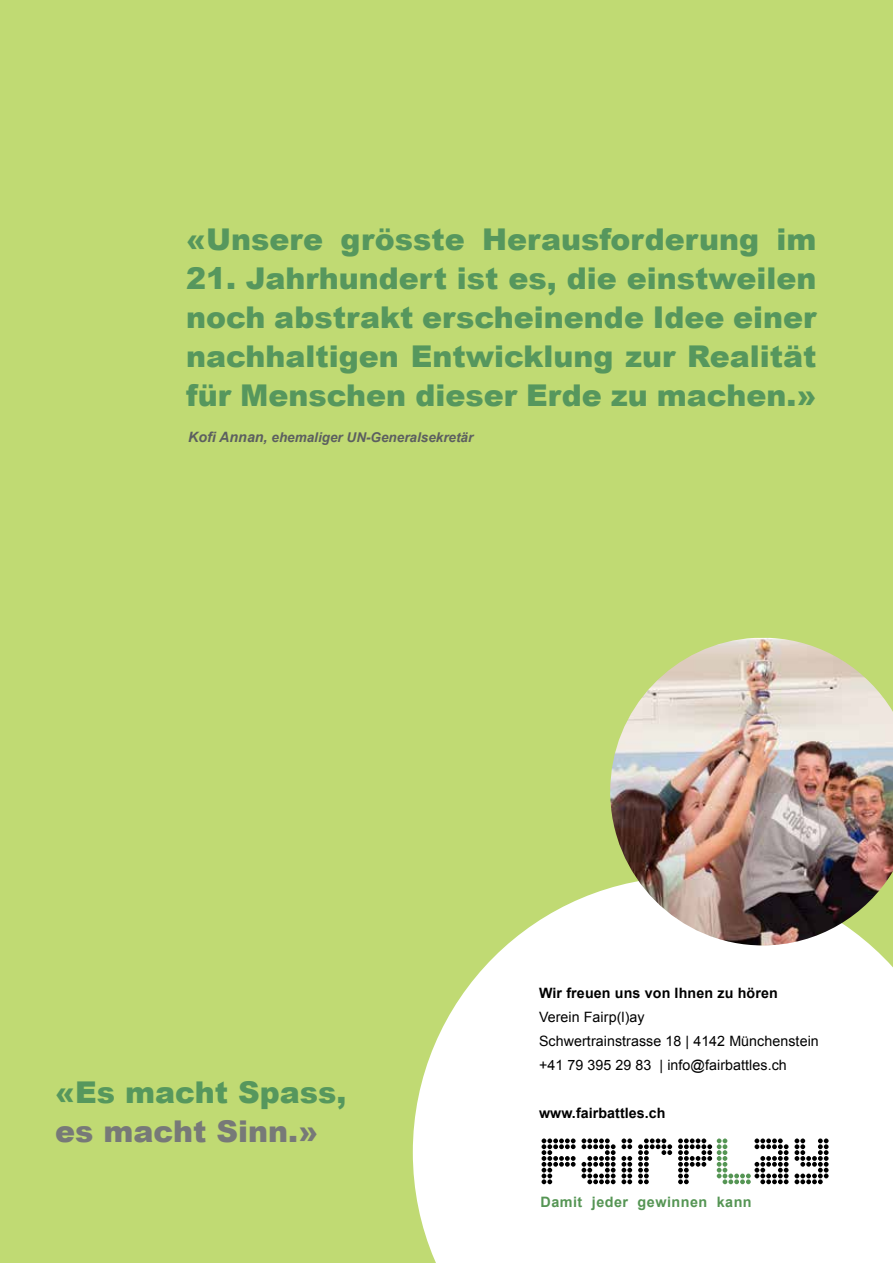
<style>
.page{position:relative;width:893px;height:1263px;background:#c0da73}
.page>*{position:absolute;margin:0;border:0;box-sizing:border-box;transform-origin:0 0}
.t1{font:900 30px/39px "Arial";color:#56975d;text-align:justify}
.t2{font:900 30px "Arial";color:#777978}
.t3{font:700 14.4px "Arial";letter-spacing:.035em;color:#559554}
.t4{font:14.25px/24px "Arial";letter-spacing:.005em;color:#000}
.t5{font:700 14.25px "Arial";letter-spacing:.01em;color:#000}
.t6{font:italic 700 13.5px "Arial";color:#5c5f60}
.s1{font-size:14.25px}
</style>
<div class="page">
<svg style="left:413px;top:888px;width:480px;height:375px;background:#f8fbf0"></svg>
<img style="left:610px;top:638px;width:283px;height:307px">
<svg style="left:542px;top:1138px;width:34px;height:46px;background:#a3a3a3"></svg>
<svg style="left:638px;top:1138px;width:34px;height:46px;background:#b9b9b9"></svg>
<svg style="left:582px;top:1138px;width:50px;height:46px;background:#979797"></svg>
<svg style="left:678px;top:1138px;width:151px;height:46px;background:#afb3af"></svg>
<p class="t1" style="left:186px;top:219px;width:632px">«Unsere grösste Herausforderung im</p>
<p class="t1" style="left:186px;top:258px;width:632px">21. Jahrhundert ist es, die einstweilen noch abstrakt erscheinende Idee einer nachhaltigen Entwicklung zur Realität für Menschen dieser Erde zu machen.»</p>
<p class="t6" style="left:188px;top:428px;width:287px"><span class="s1">Kofi Annan,</span> ehemaliger UN-Generalsekretär</p>
<p class="t1" style="left:55px;top:1072px;width:293px">«Es macht Spass,</p>
<p class="t2" style="left:55px;top:1110px;width:264px">es macht Sinn.»</p>
<p class="t5" style="left:539px;top:983px;width:240px">Wir freuen uns von Ihnen zu hören</p>
<p class="t4" style="left:539px;top:1005px;width:281px">Verein Fairp(l)ay<br>Schwertrainstrasse 18 | 4142 Münchenstein +41 79 395 29 83 | info@fairbattles.ch</p>
<p class="t5" style="left:539px;top:1103px;width:128px">www.fairbattles.ch</p>
<p class="t3" style="left:541px;top:1192px;width:213px">Damit jeder gewinnen kann</p>
</div>
